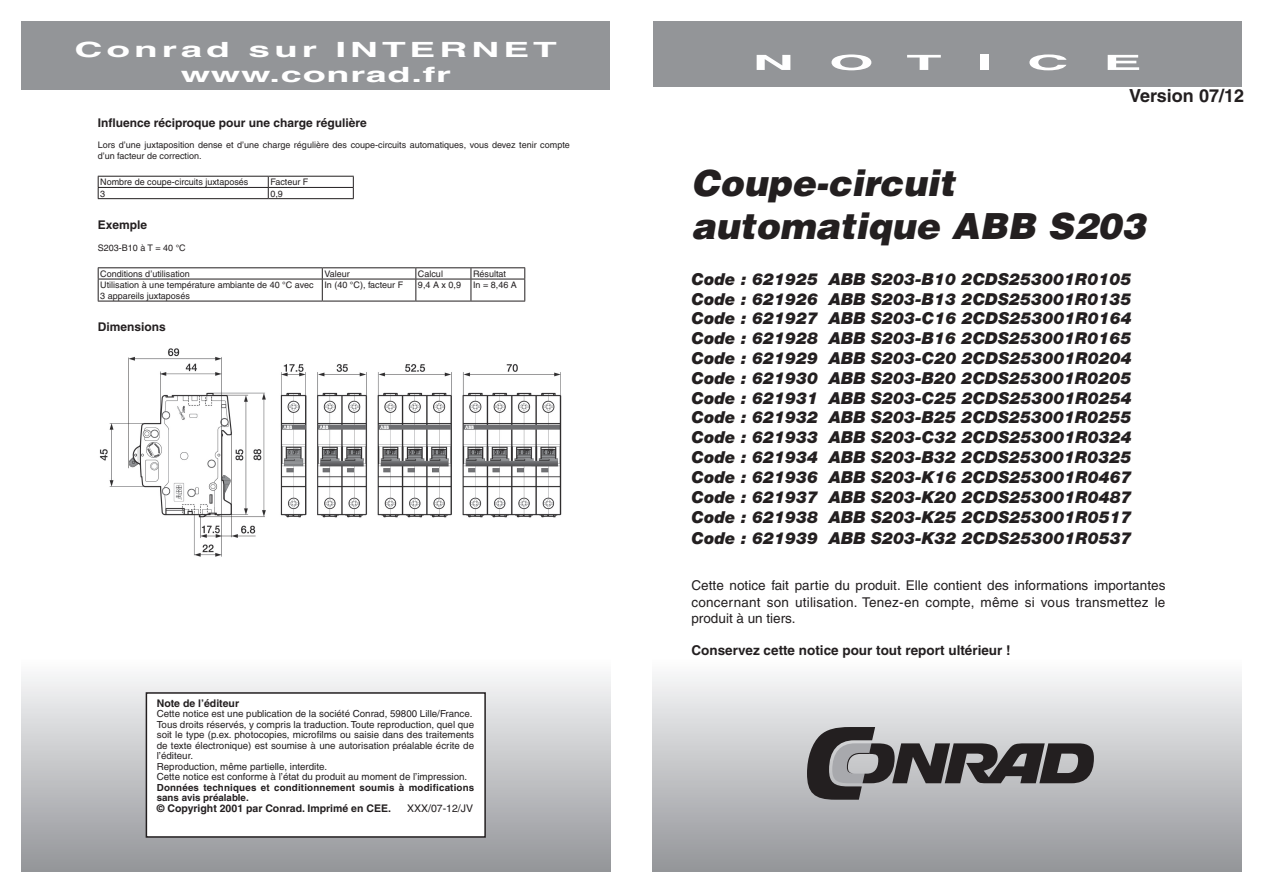
<style>
.page{position:relative;width:1263px;height:893px;background:#fff}
.page>*{position:absolute;margin:0;border:0;box-sizing:border-box;transform-origin:0 0}
.t1{font:italic 900 36px/43.2px "Helvetica";color:#231f20}
.t2{font:700 21px/25.2px "Helvetica";letter-spacing:.1em;color:#fff;text-align:center;scale:1.85 1}
.t3{font:700 21px "Helvetica";letter-spacing:.1em;color:#fff;scale:2.75 1}
.t4{font:700 18px "Helvetica";color:#231f20}
.t5{font:italic 900 16.5px/19.8px "Helvetica Neue";color:#231f20;text-align:justify}
.t6{font:13.5px/16.2px "Helvetica";letter-spacing:.015em;color:#231f20;text-align:justify}
.t7{font:700 13.5px "Helvetica";color:#231f20}
.t8{font:700 12px "Helvetica";color:#231f20}
.t9{font:700 10.5px "Helvetica";color:#231f20}
.t10{font:10.5px "Helvetica";color:#231f20}
.t11{font:9.75px/10.5px "Helvetica";color:#231f20}
.t12{font:700 9.75px/10.5px "Helvetica";letter-spacing:.02em;color:#231f20}
.t13{font:9px/10.8px "Helvetica";color:#231f20}
</style>
<div class="page">
<div style="left:653px;top:659px;width:589px;height:213px;background:linear-gradient(to bottom,#fbfcfd,#939498)"></div>
<div style="left:21px;top:659px;width:589px;height:213px;background:linear-gradient(to bottom,#fbfbfc,#929498)"></div>
<div style="left:146px;top:692px;width:340px;height:146px;background:#fff;border:2px solid #231f20"></div>
<div style="left:653px;top:21px;width:589px;height:65px;background:#939598"></div>
<div style="left:21px;top:21px;width:589px;height:68px;background:#939598"></div>
<svg style="left:807px;top:727px;width:287px;height:73px;background:#7f7e80"></svg>
<hr style="left:98px;top:176px;width:170px;height:1px;background:#231f20">
<hr style="left:268px;top:176px;width:86px;height:1px;background:#231f20">
<hr style="left:98px;top:187px;width:170px;height:1px;background:#231f20">
<svg style="left:98px;top:177px;width:1px;height:21px"></svg>
<hr style="left:268px;top:187px;width:86px;height:1px;background:#231f20">
<svg style="left:268px;top:177px;width:1px;height:21px"></svg>
<svg style="left:353px;top:177px;width:1px;height:21px"></svg>
<hr style="left:98px;top:198px;width:170px;height:1px;background:#231f20">
<hr style="left:268px;top:198px;width:86px;height:1px;background:#231f20">
<hr style="left:98px;top:267px;width:224px;height:1px;background:#231f20">
<hr style="left:322px;top:267px;width:94px;height:1px;background:#231f20">
<hr style="left:416px;top:267px;width:55px;height:1px;background:#231f20">
<hr style="left:471px;top:267px;width:54px;height:1px;background:#231f20">
<hr style="left:98px;top:279px;width:224px;height:1px;background:#231f20">
<svg style="left:98px;top:268px;width:1px;height:33px"></svg>
<hr style="left:322px;top:279px;width:94px;height:1px;background:#231f20">
<svg style="left:322px;top:268px;width:1px;height:33px"></svg>
<hr style="left:416px;top:279px;width:55px;height:1px;background:#231f20">
<svg style="left:415px;top:268px;width:1px;height:33px"></svg>
<hr style="left:471px;top:279px;width:54px;height:1px;background:#231f20">
<svg style="left:471px;top:268px;width:1px;height:33px"></svg>
<svg style="left:524px;top:268px;width:1px;height:33px"></svg>
<hr style="left:98px;top:301px;width:224px;height:1px;background:#231f20">
<hr style="left:322px;top:301px;width:94px;height:1px;background:#231f20">
<hr style="left:416px;top:301px;width:55px;height:1px;background:#231f20">
<hr style="left:471px;top:301px;width:54px;height:1px;background:#231f20">
<img style="left:99px;top:348px;width:463px;height:209px">
<p class="t2" style="left:75px;top:36px;width:262px">Conrad sur INTERNET www.conrad.fr</p>
<p class="t8" style="left:98px;top:115px;width:270px">Influence réciproque pour une charge régulière</p>
<p class="t13" style="left:98px;top:140px;width:473px">Lors d’une juxtaposition dense et d’une charge régulière des coupe-circuits automatiques, vous devez tenir compte d’un facteur de correction.</p>
<p class="t13" style="left:100px;top:177px;width:150px">Nombre de coupe-circuits juxtaposés</p>
<p class="t13" style="left:270px;top:177px;width:40px">Facteur F</p>
<p class="t13" style="left:100px;top:188px;width:7px">3</p>
<p class="t13" style="left:270px;top:188px;width:14px">0,9</p>
<p class="t8" style="left:98px;top:217px;width:51px">Exemple</p>
<p class="t13" style="left:98px;top:242px;width:89px">S203-B10 à T = 40 °C</p>
<p class="t13" style="left:100px;top:268px;width:91px">Conditions d’utilisation</p>
<p class="t13" style="left:324px;top:268px;width:27px">Valeur</p>
<p class="t13" style="left:418px;top:268px;width:27px">Calcul</p>
<p class="t13" style="left:473px;top:268px;width:35px">Résultat</p>
<p class="t13" style="left:100px;top:280px;width:215px">Utilisation à une température ambiante de 40 °C avec<br>3 appareils juxtaposés</p>
<p class="t13" style="left:324px;top:280px;width:80px">In (40 °C), facteur F</p>
<p class="t13" style="left:418px;top:280px;width:45px">9,4 A x 0,9</p>
<p class="t13" style="left:473px;top:280px;width:45px">In = 8,46 A</p>
<p class="t8" style="left:98px;top:320px;width:70px">Dimensions</p>
<p class="t9" style="left:157px;top:696px;width:84px">Note de l’éditeur</p>
<p class="t11" style="left:157px;top:708px;width:319px">Cette notice est une publication de la société Conrad, 59800 Lille/France.<br>Tous droits réservés, y compris la traduction. Toute reproduction, quel que soit le type (p.ex. photocopies, microfilms ou saisie dans des traitements de texte électronique) est soumise à une autorisation préalable écrite de l’éditeur.<br>Reproduction, même partielle, interdite.<br>Cette notice est conforme à l’état du produit au moment de l’impression.</p>
<p class="t12" style="left:157px;top:782px;width:319px">Données techniques et conditionnement soumis à modifications sans avis préalable.</p>
<p class="t9" style="left:157px;top:801px;width:236px">© Copyright 2001 par Conrad. Imprimé en CEE.</p>
<p class="t10" style="left:407px;top:802px;width:67px">XXX/07-12/JV</p>
<p class="t3" style="left:753px;top:50px;width:17px">N</p>
<p class="t3" style="left:829px;top:50px;width:18px">O</p>
<p class="t3" style="left:906px;top:50px;width:14px">T</p>
<p class="t3" style="left:976px;top:50px;width:7px">I</p>
<p class="t3" style="left:1027px;top:50px;width:17px">C</p>
<p class="t3" style="left:1103px;top:50px;width:16px">E</p>
<p class="t4" style="left:1129px;top:85px;width:116px">Version 07/12</p>
<h1 class="t1" style="left:691px;top:160px;width:456px">Coupe-circuit automatique ABB S203</h1>
<p class="t5" style="left:691px;top:269px;width:442px">Code : 621925 ABB S203-B10 2CDS253001R0105<br>Code : 621926 ABB S203-B13 2CDS253001R0135<br>Code : 621927 ABB S203-C16 2CDS253001R0164<br>Code : 621928 ABB S203-B16 2CDS253001R0165<br>Code : 621929 ABB S203-C20 2CDS253001R0204<br>Code : 621930 ABB S203-B20 2CDS253001R0205<br>Code : 621931 ABB S203-C25 2CDS253001R0254<br>Code : 621932 ABB S203-B25 2CDS253001R0255<br>Code : 621933 ABB S203-C32 2CDS253001R0324<br>Code : 621934 ABB S203-B32 2CDS253001R0325<br>Code : 621936 ABB S203-K16 2CDS253001R0467<br>Code : 621937 ABB S203-K20 2CDS253001R0487<br>Code : 621938 ABB S203-K25 2CDS253001R0517</p>
<p class="t5" style="left:691px;top:528px;width:442px">Code : 621939 ABB S203-K32 2CDS253001R0537</p>
<p class="t6" style="left:691px;top:577px;width:475px">Cette notice fait partie du produit. Elle contient des informations importantes concernant son utilisation. Tenez-en compte, même si vous transmettez le produit à un tiers.</p>
<p class="t7" style="left:691px;top:642px;width:321px">Conservez cette notice pour tout report ultérieur !</p>
</div>
